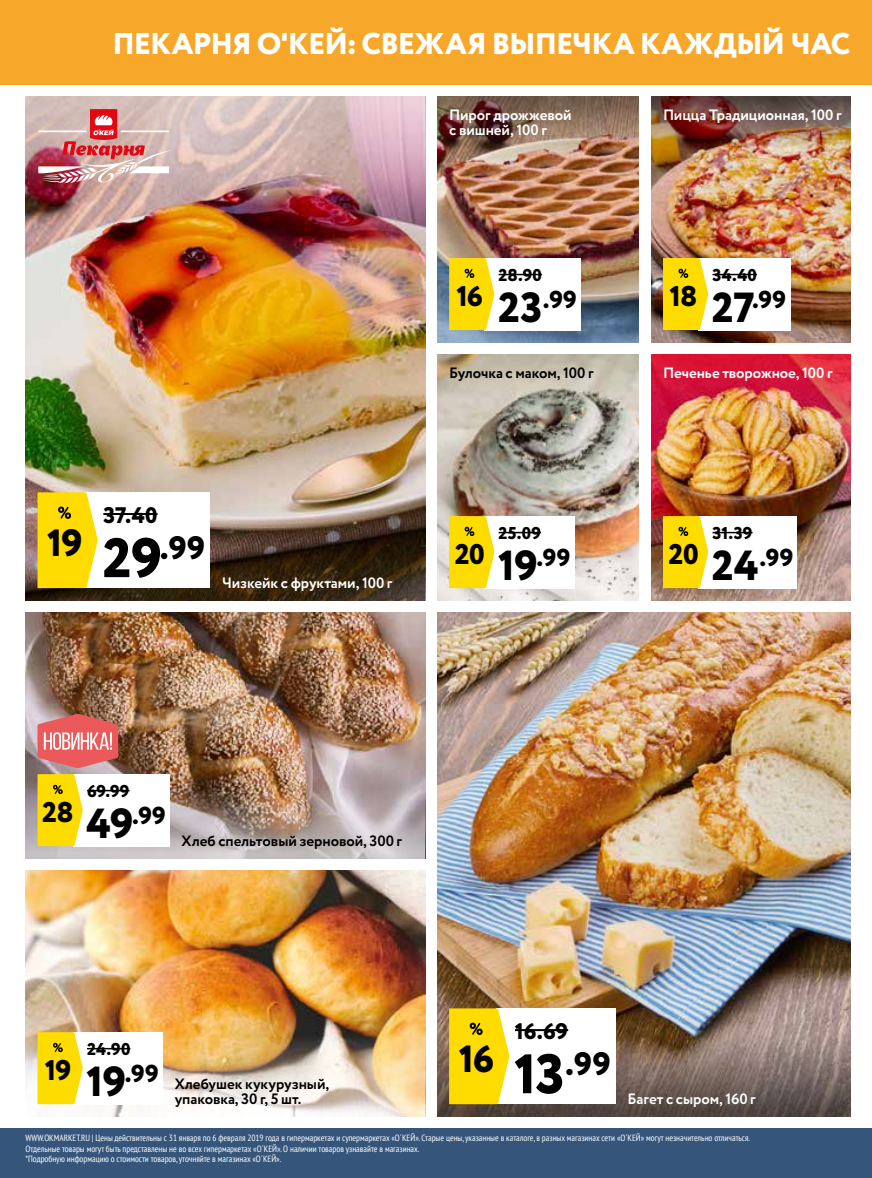
<style>
.page{position:relative;width:872px;height:1178px;background:#fff}
.page>*{position:absolute;margin:0;border:0;box-sizing:border-box;transform-origin:0 0}
.t1{font:800 37.95px "Circe";color:#000}
.t2{font:800 32.4px "Circe";color:#000}
.t3{font:800 30px "Circe";letter-spacing:-.025em;color:#fff}
.t4{font:800 28.5px "Circe";letter-spacing:-.02em;color:#000}
.t5{font:800 24.45px "Circe";letter-spacing:.01em;color:#000}
.t6{font:800 22.5px "Circe";letter-spacing:-.01em;color:#000}
.t7{font:800 17.1px "Circe";letter-spacing:.01em;color:#000}
.t8{font:700 15px/15px "Circe";letter-spacing:-.005em;color:#fff}
.t9{font:700 15px/15px "Circe";letter-spacing:-.005em;color:#000}
.t10{font:condensed 9px/10.5px "PT Sans";color:#fff}
.s1{font-size:55.5px}
.s2{font-size:42px}
</style>
<div class="page">
<img style="left:651px;top:156px;width:199px;height:186px">
<img style="left:437px;top:156px;width:202px;height:186px">
<img style="left:26px;top:870px;width:399px;height:150px">
<img style="left:437px;top:354px;width:202px;height:246px">
<img style="left:651px;top:414px;width:199px;height:186px">
<img style="left:26px;top:210px;width:399px;height:294px">
<img style="left:26px;top:612px;width:399px;height:162px">
<img style="left:437px;top:612px;width:413px;height:408px">
<img style="left:26px;top:1020px;width:399px;height:96px">
<svg style="left:437px;top:1020px;width:413px;height:96px;background:#78665d"></svg>
<svg style="left:26px;top:504px;width:399px;height:96px;background:#514030"></svg>
<img style="left:437px;top:96px;width:202px;height:60px">
<img style="left:651px;top:96px;width:199px;height:60px">
<img style="left:651px;top:354px;width:199px;height:60px">
<img style="left:26px;top:774px;width:399px;height:84px">
<img style="left:25px;top:96px;width:400px;height:114px">
<div style="left:0;top:1128px;width:872px;height:50px;background:#35557b"></div>
<div style="left:73px;top:774px;width:97px;height:72px;background:#fff"></div>
<hr style="left:87px;top:790px;width:43px;height:1px;background:#000">
<svg style="left:38px;top:774px;width:45px;height:72px;background:#fbdc19"></svg>
<div style="left:698px;top:516px;width:99px;height:72px;background:#fff"></div>
<hr style="left:712px;top:532px;width:40px;height:1px;background:#000">
<svg style="left:663px;top:516px;width:45px;height:72px;background:#fbdb16"></svg>
<div style="left:698px;top:258px;width:92px;height:72px;background:#fff"></div>
<hr style="left:712px;top:274px;width:45px;height:1px;background:#000">
<svg style="left:663px;top:258px;width:45px;height:72px;background:#fbdb16"></svg>
<div style="left:484px;top:258px;width:96px;height:72px;background:#fff"></div>
<hr style="left:498px;top:274px;width:44px;height:1px;background:#000">
<svg style="left:449px;top:258px;width:45px;height:72px;background:#fbdb16"></svg>
<div style="left:73px;top:1032px;width:90px;height:72px;background:#fff"></div>
<hr style="left:87px;top:1048px;width:43px;height:1px;background:#000">
<svg style="left:38px;top:1032px;width:45px;height:72px;background:#fbdc19"></svg>
<div style="left:484px;top:516px;width:91px;height:72px;background:#fff"></div>
<hr style="left:498px;top:532px;width:43px;height:1px;background:#000">
<svg style="left:449px;top:516px;width:45px;height:72px;background:#fbdb16"></svg>
<div style="left:496px;top:1008px;width:119px;height:96px;background:#fff"></div>
<hr style="left:515px;top:1029px;width:53px;height:2px;background:#000">
<svg style="left:449px;top:1008px;width:60px;height:96px;background:#fadb16"></svg>
<div style="left:85px;top:492px;width:125px;height:96px;background:#fff"></div>
<hr style="left:103px;top:513px;width:54px;height:2px;background:#000">
<svg style="left:38px;top:492px;width:60px;height:96px;background:#fbdc19"></svg>
<svg style="left:38px;top:714px;width:80px;height:54px;background:#e17878"></svg>
<div style="left:0;top:0;width:872px;height:84px;background:#f7a82a"></div>
<img style="left:38px;top:109px;width:135px;height:77px">
<h3 class="t3" style="left:112px;top:23px;width:739px">ПЕКАРНЯ О'КЕЙ: СВЕЖАЯ ВЫПЕЧКА КАЖДЫЙ ЧАС</h3>
<h1 class="t1" style="left:47px;top:517px;width:37px">19</h1>
<h3 class="t6" style="left:103px;top:500px;width:56px">37.40</h3>
<h2 class="t2" style="left:103px;top:526px;width:104px"><span class="s1">29</span>.99</h2>
<h3 class="t8" style="left:222px;top:576px;width:172px">Чизкейк с фруктами, 100 г</h3>
<h3 class="t8" style="left:449px;top:108px;width:124px">Пирог дрожжевой с вишней, 100 г</h3>
<h3 class="t4" style="left:456px;top:277px;width:28px">16</h3>
<h3 class="t7" style="left:498px;top:264px;width:45px">28.90</h3>
<h3 class="t5" style="left:498px;top:283px;width:80px"><span class="s2">23</span>.99</h3>
<h3 class="t9" style="left:449px;top:366px;width:146px">Булочка с маком, 100 г</h3>
<h3 class="t4" style="left:455px;top:535px;width:31px">20</h3>
<h3 class="t7" style="left:498px;top:522px;width:44px">25.09</h3>
<h3 class="t5" style="left:498px;top:541px;width:74px"><span class="s2">19</span>.99</h3>
<h3 class="t8" style="left:663px;top:108px;width:180px">Пицца Традиционная, 100 г</h3>
<h3 class="t4" style="left:669px;top:277px;width:29px">18</h3>
<h3 class="t7" style="left:712px;top:264px;width:46px">34.40</h3>
<h3 class="t5" style="left:712px;top:283px;width:76px"><span class="s2">27</span>.99</h3>
<h3 class="t8" style="left:663px;top:366px;width:171px">Печенье творожное, 100 г</h3>
<h3 class="t4" style="left:668px;top:535px;width:31px">20</h3>
<h3 class="t7" style="left:712px;top:522px;width:42px">31.39</h3>
<h3 class="t5" style="left:712px;top:541px;width:83px"><span class="s2">24</span>.99</h3>
<h3 class="t4" style="left:42px;top:793px;width:33px">28</h3>
<h3 class="t7" style="left:87px;top:780px;width:44px">69.99</h3>
<h3 class="t5" style="left:86px;top:799px;width:81px"><span class="s2">49</span>.99</h3>
<h3 class="t9" style="left:182px;top:834px;width:222px">Хлеб спельтовый зерновой, 300 г</h3>
<h3 class="t4" style="left:45px;top:1051px;width:28px">19</h3>
<h3 class="t7" style="left:87px;top:1038px;width:45px">24.90</h3>
<h3 class="t5" style="left:86px;top:1057px;width:74px"><span class="s2">19</span>.99</h3>
<h3 class="t9" style="left:175px;top:1077px;width:156px">Хлебушек кукурузный, упаковка, 30 г, 5 шт.</h3>
<h1 class="t1" style="left:459px;top:1033px;width:37px">16</h1>
<h3 class="t6" style="left:515px;top:1016px;width:55px">16.69</h3>
<h2 class="t2" style="left:514px;top:1042px;width:98px"><span class="s1">13</span>.99</h2>
<h3 class="t8" style="left:627px;top:1092px;width:130px">Багет с сыром, 160 г</h3>
<p class="t10" style="left:26px;top:1132px;width:726px">WWW.OKMARKET.RU | Цены действительны с 31 января по 6 февраля 2019 года в гипермаркетах и супермаркетах «О´КЕЙ». Старые цены, указанные в каталоге, в разных магазинах сети «О´КЕЙ» могут незначительно отличаться.<br>Отдельные товары могут быть представлены не во всех гипермаркетах «О´КЕЙ». О наличии товаров узнавайте в магазинах.<br>*Подробную информацию о стоимости товаров, уточняйте в магазинах «О´КЕЙ».</p>
</div>
